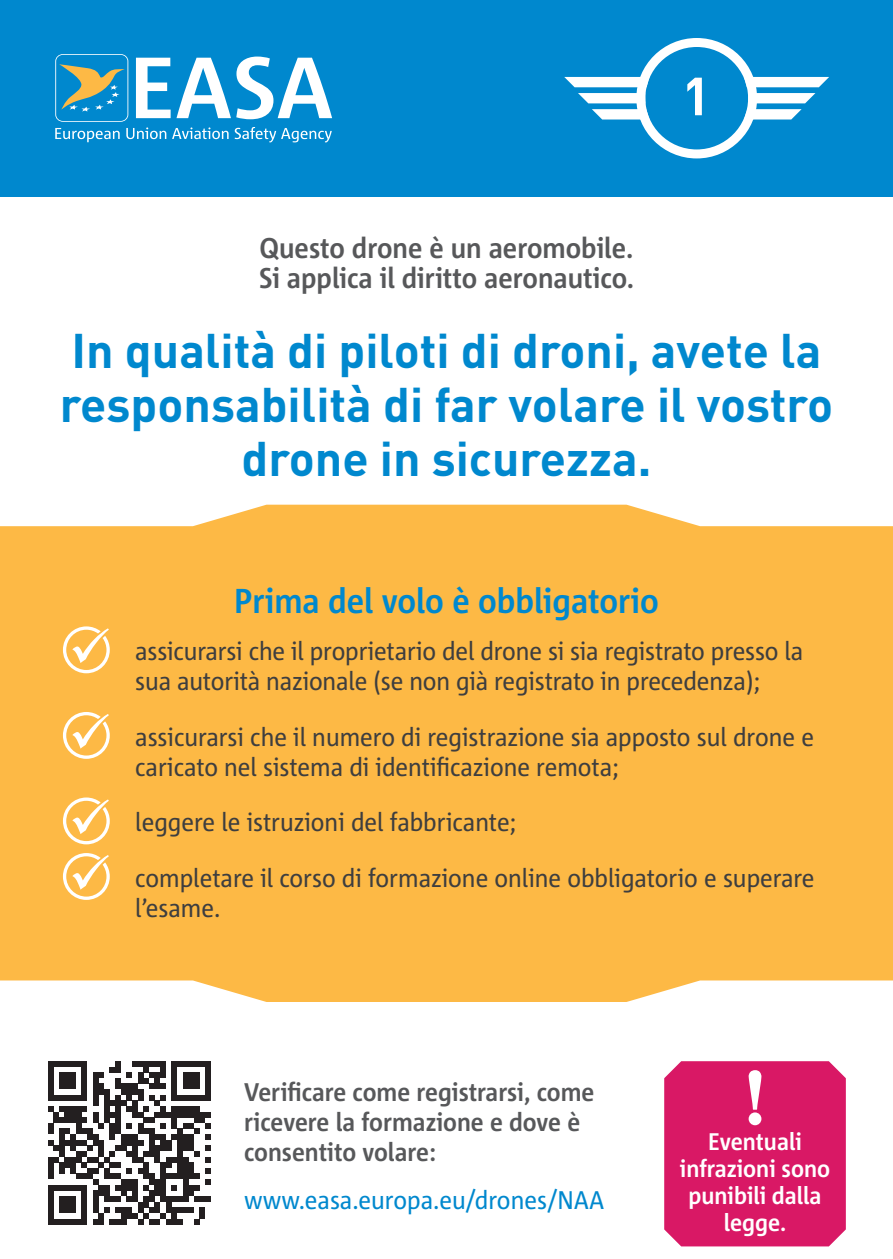
<style>
.page{position:relative;width:893px;height:1259px;background:#fff}
.page>*{position:absolute;margin:0;border:0;box-sizing:border-box;transform-origin:0 0}
.t1{font:700 52.8px "DIN Pro";color:#fff}
.Title_heavy{font:700 48px/54px "DIN Pro";color:#0088ce;text-align:center}
.Title_heavy-2{font:700 34.5px "Corpid E1 s S Cd";color:#0088ce}
.Title_regular{font:700 28.5px/30px "Corpid E1 s S Cd";color:#57585a}
.Bullets{font:25.5px/30px "Corpid E1 s S Cd";color:#3e3e3f}
.Body_text{font:700 25.5px/30px "Corpid E1 s S Cd";color:#57585a}
.Body_text-2{font:25.5px "Corpid E1 s S Cd";color:#0088ce}
.Body_text-3{font:700 24px/27px "Corpid E1 s S Cd";color:#fff;text-align:center}
</style>
<div class="page">
<div style="left:0;top:505px;width:893px;height:497px;background:#fdb945"></div>
<div style="left:0;top:0;width:893px;height:197px;background:#0088ce"></div>
<svg style="left:55px;top:54px;width:277px;height:88px"></svg>
<div style="left:636px;top:38px;width:121px;height:120px;border:9px solid #fff;border-radius:50%"></div>
<svg style="left:564px;top:77px;width:85px;height:10px"></svg>
<svg style="left:744px;top:77px;width:85px;height:10px"></svg>
<svg style="left:578px;top:93px;width:67px;height:10px"></svg>
<svg style="left:748px;top:93px;width:67px;height:10px"></svg>
<svg style="left:592px;top:109px;width:57px;height:10px"></svg>
<svg style="left:744px;top:109px;width:58px;height:10px"></svg>
<svg style="left:63px;top:626px;width:47px;height:47px"></svg>
<svg style="left:63px;top:712px;width:47px;height:47px"></svg>
<svg style="left:63px;top:797px;width:47px;height:47px"></svg>
<svg style="left:63px;top:853px;width:47px;height:47px"></svg>
<svg style="left:48px;top:1061px;width:163px;height:163px"></svg>
<div style="left:664px;top:1061px;width:182px;height:185px;background:#d91865"></div>
<div style="left:749px;top:1112px;width:12px;height:13px;background:#fff;border-radius:50%"></div>
<p class="t1" style="left:682px;top:52px;width:30px">1</p>
<p class="Title_regular" style="left:259px;top:233px;width:376px">Questo drone è un aeromobile.<br>Si applica il diritto aeronautico.</p>
<p class="Title_heavy" style="left:60px;top:318px;width:775px">In qualità di piloti di droni, avete la responsabilità di far volare il vostro drone in sicurezza.</p>
<p class="Title_heavy-2" style="left:234px;top:579px;width:426px">Prima del volo è obbligatorio</p>
<p class="Bullets" style="left:135px;top:635px;width:669px">assicurarsi che il proprietario del drone si sia registrato presso la sua autorità nazionale (se non già registrato in precedenza);</p>
<p class="Bullets" style="left:135px;top:721px;width:680px">assicurarsi che il numero di registrazione sia apposto sul drone e caricato nel sistema di identificazione remota;</p>
<p class="Bullets" style="left:135px;top:806px;width:383px">leggere le istruzioni del fabbricante;</p>
<p class="Bullets" style="left:135px;top:862px;width:681px">completare il corso di formazione online obbligatorio e superare l’esame.</p>
<p class="Body_text" style="left:244px;top:1076px;width:352px">Verificare come registrarsi, come ricevere la formazione e dove è consentito volare:</p>
<p class="Body_text-2" style="left:244px;top:1183px;width:362px">www.easa.europa.eu/drones/NAA</p>
<p class="Body_text-3" style="left:680px;top:1127px;width:152px">Eventuali infrazioni sono punibili dalla legge.</p>
</div>
